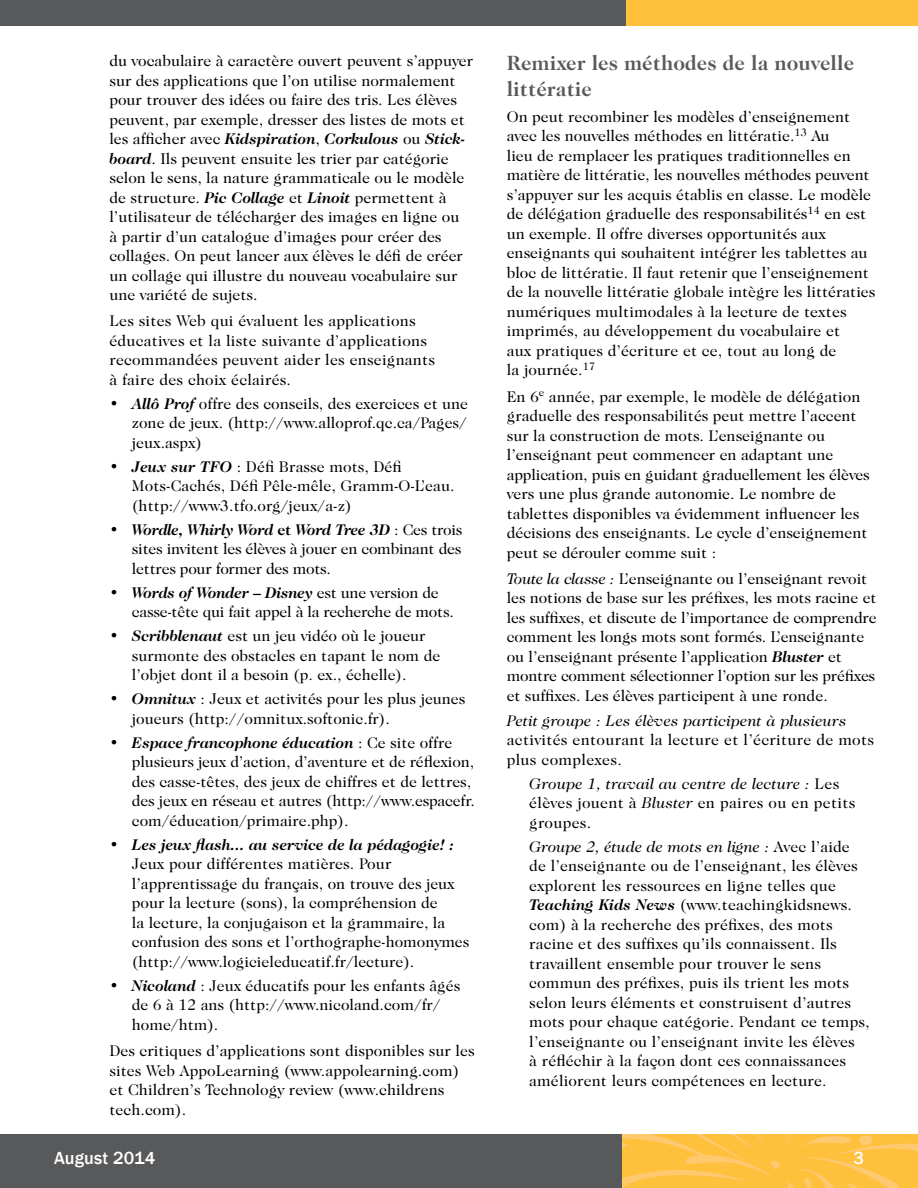
<style>
.page{position:relative;width:918px;height:1188px;background:#fff}
.page>*{position:absolute;margin:0;border:0;box-sizing:border-box;transform-origin:0 0}
.t1{font:700 21px/25.5px "Caslon 224 IT Cby BT";color:#58595b}
.t2{font:500 18px "Franklin Gothic";letter-spacing:.01em;color:#fff}
.Body_Copy{font:15.75px/19.5px "Caslon 224 IT Cby BT";color:#000}
.Indented_copy_for_bu{font:15.75px/19.5px "Caslon 224 IT Cby BT";letter-spacing:.01em;color:#000}
.Body_Copy-2{font:15.75px/19.5px "Caslon 224 IT Cby BT";letter-spacing:.02em;color:#000}
.s1{font-weight:700;font-style:italic}
.s2{font-weight:700}
.s3{font-style:italic}
</style>
<div class="page">
<div style="left:0;top:1134px;width:622px;height:54px;background:#58595b"></div>
<div style="left:622px;top:1134px;width:296px;height:54px;background:#ffc03b"></div>
<svg style="left:622px;top:1134px;width:158px;height:53px"></svg>
<svg style="left:787px;top:1134px;width:131px;height:54px"></svg>
<div style="left:622px;top:0;width:296px;height:26px;background:#ffc03b"></div>
<div style="left:0;top:0;width:626px;height:26px;background:#58595b"></div>
<p class="Body_Copy" style="left:109px;top:51px;width:365px">du vocabulaire à caractère ouvert peuvent s’appuyer sur des applications que l’on utilise normalement pour trouver des idées ou faire des tris. Les élèves peuvent, par exemple, dresser des listes de mots et les afficher avec <span class="s1">Kidspiration</span>, <span class="s1">Corkulous</span> ou <span class="s1">Stick&shy;board</span>. Ils peuvent ensuite les trier par catégorie selon le sens, la nature grammaticale ou le modèle de structure. <span class="s1">Pic Collage</span> et <span class="s1">Linoit</span> permettent à l’utilisateur de télécharger des images en ligne ou<br>à partir d’un catalogue d’images pour créer des collages. On peut lancer aux élèves le défi de créer un collage qui illustre du nouveau vocabulaire sur une variété de sujets.</p>
<p class="Body_Copy" style="left:109px;top:311px;width:327px">Les sites Web qui évaluent les applications éducatives et la liste suivante d’applications recommandées peuvent aider les enseignants à faire des choix éclairés.</p>
<p class="Body_Copy" style="left:132px;top:393px;width:338px;text-align:justify;text-indent:-23px">• <span class="s1">Allô Prof</span> offre des conseils, des exercices et une zone de jeux. (http://www.alloprof.qc.ca/Pages/ jeux.aspx)</p>
<p class="Body_Copy" style="left:132px;top:456px;width:324px;text-indent:-23px">• <span class="s1">Jeux sur TFO</span> : Défi Brasse mots, Défi<br>Mots-Cachés, Défi Pêle-mêle, Gramm-O-L’eau. (http://www3.tfo.org/jeux/a-z)</p>
<p class="Body_Copy" style="left:132px;top:519px;width:332px;text-align:justify;text-indent:-23px">• <span class="s1">Wordle, Whirly Word</span> <span class="s2">et</span> <span class="s1">Word Tree 3D</span> : Ces trois sites invitent les élèves à jouer en combinant des lettres pour former des mots.</p>
<p class="Body_Copy" style="left:132px;top:582px;width:323px;text-indent:-23px">• <span class="s1">Words of Wonder – Disney</span> est une version de casse-tête qui fait appel à la recherche de mots.</p>
<p class="Body_Copy" style="left:132px;top:626px;width:310px;text-indent:-23px">• <span class="s1">Scribblenaut</span> est un jeu vidéo où le joueur surmonte des obstacles en tapant le nom de l’objet dont il a besoin (p. ex., échelle).</p>
<p class="Body_Copy" style="left:132px;top:689px;width:335px;text-indent:-23px">• <span class="s1">Omnitux</span> : Jeux et activités pour les plus jeunes joueurs (http://omnitux.softonic.fr).</p>
<p class="Body_Copy" style="left:132px;top:732px;width:344px;text-indent:-23px">• <span class="s1">Espace francophone éducation</span> : Ce site offre plusieurs jeux d’action, d’aventure et de réflexion, des casse-têtes, des jeux de chiffres et de lettres, des jeux en réseau et autres (http://www.espacefr. com/éducation/primaire.php).</p>
<p class="Body_Copy" style="left:132px;top:834px;width:339px;text-indent:-23px">• <span class="s1">Les jeux flash... au service de la pédagogie! :<br></span>Jeux pour différentes matières. Pour l’apprentissage du français, on trouve des jeux pour la lecture (sons), la compréhension de<br>la lecture, la conjugaison et la grammaire, la confusion des sons et l’orthographe-homonymes (http://www.logicieleducatif.fr/lecture).</p>
<p class="Body_Copy" style="left:132px;top:975px;width:330px;text-indent:-23px">• <span class="s1">Nicoland</span> : Jeux éducatifs pour les enfants âgés de 6 à 12 ans (http://www.nicoland.com/fr/ home/htm).</p>
<p class="Body_Copy" style="left:109px;top:1041px;width:367px">Des critiques d’applications sont disponibles sur les sites Web AppoLearning (www.appolearning.com) et Children’s Technology review (www.childrens tech.com).</p>
<h2 class="t1" style="left:507px;top:50px;width:349px">Remixer les méthodes de la nouvelle littératie</h2>
<p class="Body_Copy" style="left:507px;top:106px;width:370px">On peut recombiner les modèles d’enseignement avec les nouvelles méthodes en littératie.<sup>13</sup> Au<br>lieu de remplacer les pratiques traditionnelles en matière de littératie, les nouvelles méthodes peuvent s’appuyer sur les acquis établis en classe. Le modèle de délégation graduelle des responsabilités<sup>14</sup> en est un exemple. Il offre diverses opportunités aux enseignants qui souhaitent intégrer les tablettes au bloc de littératie. Il faut retenir que l’enseignement de la nouvelle littératie globale intègre les littératies numériques multimodales à la lecture de textes imprimés, au développement du vocabulaire et<br>aux pratiques d’écriture et ce, tout au long de<br>la journée.<sup>17</sup></p>
<p class="Body_Copy" style="left:507px;top:386px;width:365px">En 6<sup>e</sup> année, par exemple, le modèle de délégation graduelle des responsabilités peut mettre l’accent sur la construction de mots. L’enseignante ou l’enseignant peut commencer en adaptant une application, puis en guidant graduellement les élèves vers une plus grande autonomie. Le nombre de tablettes disponibles va évidemment influencer les décisions des enseignants. Le cycle d’enseignement peut se dérouler comme suit :</p>
<p class="Body_Copy" style="left:507px;top:568px;width:371px"><span class="s3">Toute la classe :</span> L’enseignante ou l’enseignant revoit les notions de base sur les préfixes, les mots racine et les suffixes, et discute de l’importance de comprendre comment les longs mots sont formés. L’enseignante ou l’enseignant présente l’application <span class="s1">Bluster</span> et montre comment sélectionner l’option sur les préfixes et suffixes. Les élèves participent à une ronde.</p>
<p class="Body_Copy-2" style="left:507px;top:710px;width:369px"><span class="s3">Petit groupe : Les élèves participent à plusieurs </span>activités entourant la lecture et l’écriture de mots plus complexes.</p>
<p class="Indented_copy_for_bu" style="left:529px;top:773px;width:328px"><span class="s3">Groupe 1, travail au centre de lecture :</span> Les élèves jouent à <span class="s3">Bluster</span> en paires ou en petits groupes.</p>
<p class="Indented_copy_for_bu" style="left:529px;top:836px;width:342px"><span class="s3">Groupe 2, étude de mots en ligne :</span> Avec l’aide de l’enseignante ou de l’enseignant, les élèves explorent les ressources en ligne telles que <span class="s1">Teaching Kids News</span> (www.teachingkidsnews. com) à la recherche des préfixes, des mots racine et des suffixes qu’ils connaissent. Ils travaillent ensemble pour trouver le sens commun des préfixes, puis ils trient les mots selon leurs éléments et construisent d’autres mots pour chaque catégorie. Pendant ce temps, l’enseignante ou l’enseignant invite les élèves<br>à réfléchir à la façon dont ces connaissances améliorent leurs compétences en lecture.</p>
<p class="t2" style="left:54px;top:1147px;width:103px">August 2014</p>
<p class="t2" style="left:853px;top:1147px;width:12px">3</p>
</div>
